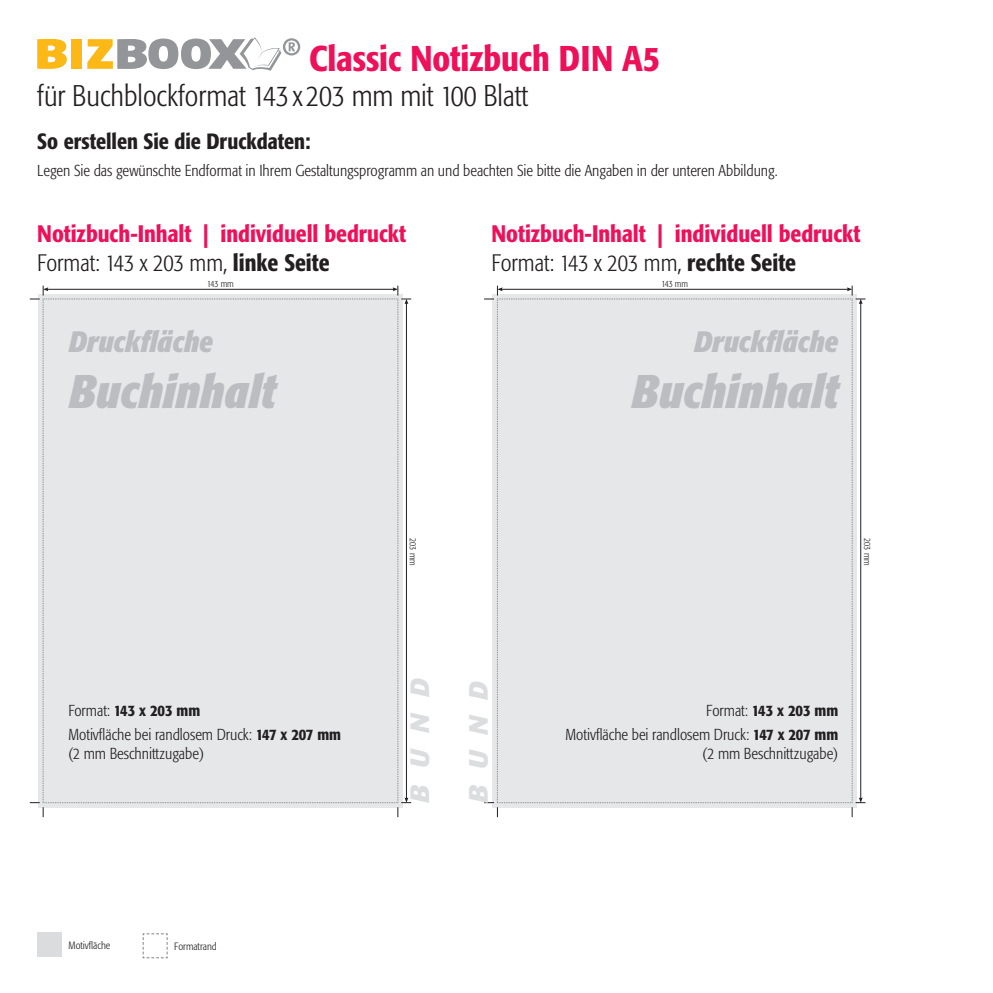
<style>
.page{position:relative;width:993px;height:993px;background:#fff}
.page>*{position:absolute;margin:0;border:0;box-sizing:border-box;transform-origin:0 0}
.t1{font:italic 700 condensed 46.55px "Formata";color:#bcbdc0}
.t2{font:500 condensed 35.44px "Formata";color:#ee1059}
.t3{font:300 condensed 29.57px "Formata";color:#231f20}
.t4{font:italic 700 condensed 29.14px "Formata";color:#bcbdc0}
.t5{font:italic 700 26.25px "Formata";color:#dcdddf}
.t6{font:500 condensed 23.62px/28.3px "Formata";color:#ee1059}
.t7{font:500 condensed 21.88px "Formata";color:#231f20}
.t8{font:300 condensed 15.75px/23.9px "Formata";color:#231f20}
.t9{font:300 condensed 10.5px "Formata";color:#231f20}
.t10{font:300 condensed 9.28px "Formata";color:#231f20}
.s1{font-weight:300;color:#231f20}
.s2{color:#231f20}
.s3{font-weight:500}
</style>
<div class="page">
<div style="left:37px;top:932px;width:25px;height:25px;background:#dbdcde"></div>
<svg style="left:142px;top:933px;width:26px;height:25px"></svg>
<svg style="left:30px;top:285px;width:381px;height:531px;background:#e6e7e9"></svg>
<svg style="left:484px;top:285px;width:381px;height:531px;background:#e6e7e9"></svg>
<svg style="left:37px;top:39px;width:30px;height:30px"></svg>
<div style="left:71px;top:39px;width:11px;height:30px;background:#fcb814"></div>
<svg style="left:87px;top:37px;width:213px;height:34px"></svg>
<h2 class="t2" style="left:309px;top:37px;width:352px">Classic Notizbuch DIN A5</h2>
<h3 class="t3" style="left:37px;top:79px;width:492px">für Buchblockformat 143 x 203 mm mit 100 Blatt</h3>
<h3 class="t7" style="left:37px;top:128px;width:275px">So erstellen Sie die Druckdaten:</h3>
<p class="t8" style="left:37px;top:158px;width:741px">Legen Sie das gewünschte Endformat in Ihrem Gestaltungsprogramm an und beachten Sie bitte die Angaben in der unteren Abbildung.</p>
<h3 class="t6" style="left:37px;top:219px;width:370px">Notizbuch-Inhalt | individuell bedruckt<br><span class="s1">Format: 143 x 203 mm,</span> <span class="s2">linke Seite</span></h3>
<h3 class="t6" style="left:491px;top:219px;width:370px">Notizbuch-Inhalt | individuell bedruckt<br><span class="s1">Format: 143 x 203 mm,</span> <span class="s2">rechte Seite</span></h3>
<p class="t10" style="left:207px;top:278px;width:28px">143 mm</p>
<h3 class="t4" style="left:68px;top:323px;width:146px">Druckfläche</h3>
<h1 class="t1" style="left:68px;top:362px;width:208px">Buchinhalt</h1>
<p class="t8" style="left:68px;top:698px;width:274px">Format: <span class="s3">143 x 203 mm<br></span>Motivfläche bei randlosem Druck: <span class="s3">147 x 207 mm</span></p>
<p class="t8" style="left:68px;top:741px;width:137px">(2 mm Beschnittzugabe)</p>
<p class="t9" style="left:68px;top:938px;width:43px">Motivfläche</p>
<p class="t9" style="left:174px;top:939px;width:44px">Formatrand</p>
<p class="t10" style="left:418px;top:538px;width:29px;rotate:90deg">203 mm</p>
<h3 class="t5" style="left:403px;top:802px;width:126px;rotate:-90deg">BUND</h3>
<h3 class="t5" style="left:462px;top:802px;width:123px;rotate:-90deg">BUND</h3>
<p class="t10" style="left:661px;top:278px;width:28px">143 mm</p>
<h3 class="t4" style="left:693px;top:323px;width:146px">Druckfläche</h3>
<h1 class="t1" style="left:631px;top:362px;width:208px">Buchinhalt</h1>
<p class="t10" style="left:872px;top:538px;width:29px;rotate:90deg">203 mm</p>
<p class="t8" style="left:565px;top:698px;width:274px;text-align:right">Format: <span class="s3">143 x 203 mm<br></span>Motivfläche bei randlosem Druck: <span class="s3">147 x 207 mm</span></p>
<p class="t8" style="left:702px;top:741px;width:137px">(2 mm Beschnittzugabe)</p>
</div>
